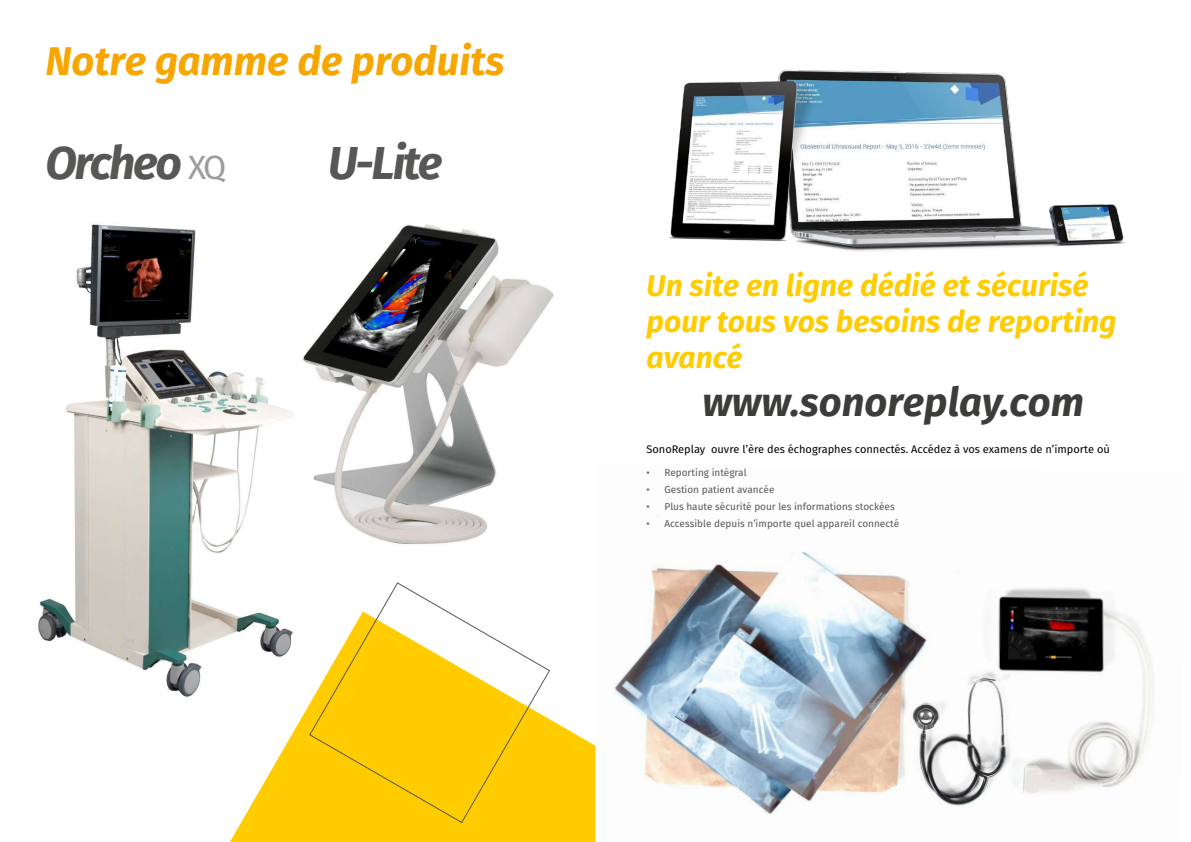
<style>
.page{position:relative;width:1191px;height:842px;background:#fff}
.page>*{position:absolute;margin:0;border:0;box-sizing:border-box;transform-origin:0 0}
.t1{font:italic 700 46.2px "Fira Sans";letter-spacing:-.05em;color:#575756}
.t2{font:italic 700 40px "Fira Sans";color:#f7a600}
.t3{font:italic 700 40px "Fira Sans";color:#3c3c3b}
.t4{font:italic 700 30px/36px "Fira Sans";color:#fc0}
.t5{font:11px "Fira Sans";color:#000}
.t6{font:10px "Fira Sans";color:#575756}
.s1{font-weight:400;font-style:normal;font-size:33.6px;color:#9d9d9c}
</style>
<div class="page">
<img style="left:38px;top:224px;width:214px;height:473px">
<img style="left:252px;top:224px;width:302px;height:321px">
<svg style="left:230px;top:611px;width:365px;height:231px"></svg>
<svg style="left:308px;top:582px;width:243px;height:242px"></svg>
<img style="left:595px;top:515px;width:559px;height:327px">
<img style="left:669px;top:69px;width:456px;height:182px">
<h2 class="t2" style="left:45px;top:33px;width:460px">Notre gamme de produits</h2>
<h1 class="t1" style="left:45px;top:131px;width:182px">Orcheo <span class="s1">XQ</span></h1>
<h1 class="t1" style="left:328px;top:131px;width:116px">U-Lite</h1>
<h3 class="t4" style="left:646px;top:268px;width:471px">Un site en ligne dédié et sécurisé pour tous vos besoins de reporting avancé</h3>
<h2 class="t3" style="left:702px;top:374px;width:383px">www.sonoreplay.com</h2>
<p class="t5" style="left:646px;top:441px;width:465px">SonoReplay ouvre l’ère des échographes connectés. Accédez à vos examens de n’importe où</p>
<p class="t6" style="left:646px;top:465px;width:102px">• Reporting intégral</p>
<p class="t6" style="left:646px;top:482px;width:129px">• Gestion patient avancée</p>
<p class="t6" style="left:646px;top:499px;width:250px">• Plus haute sécurité pour les informations stockées</p>
<p class="t6" style="left:646px;top:516px;width:254px">• Accessible depuis n’importe quel appareil connecté</p>
</div>
